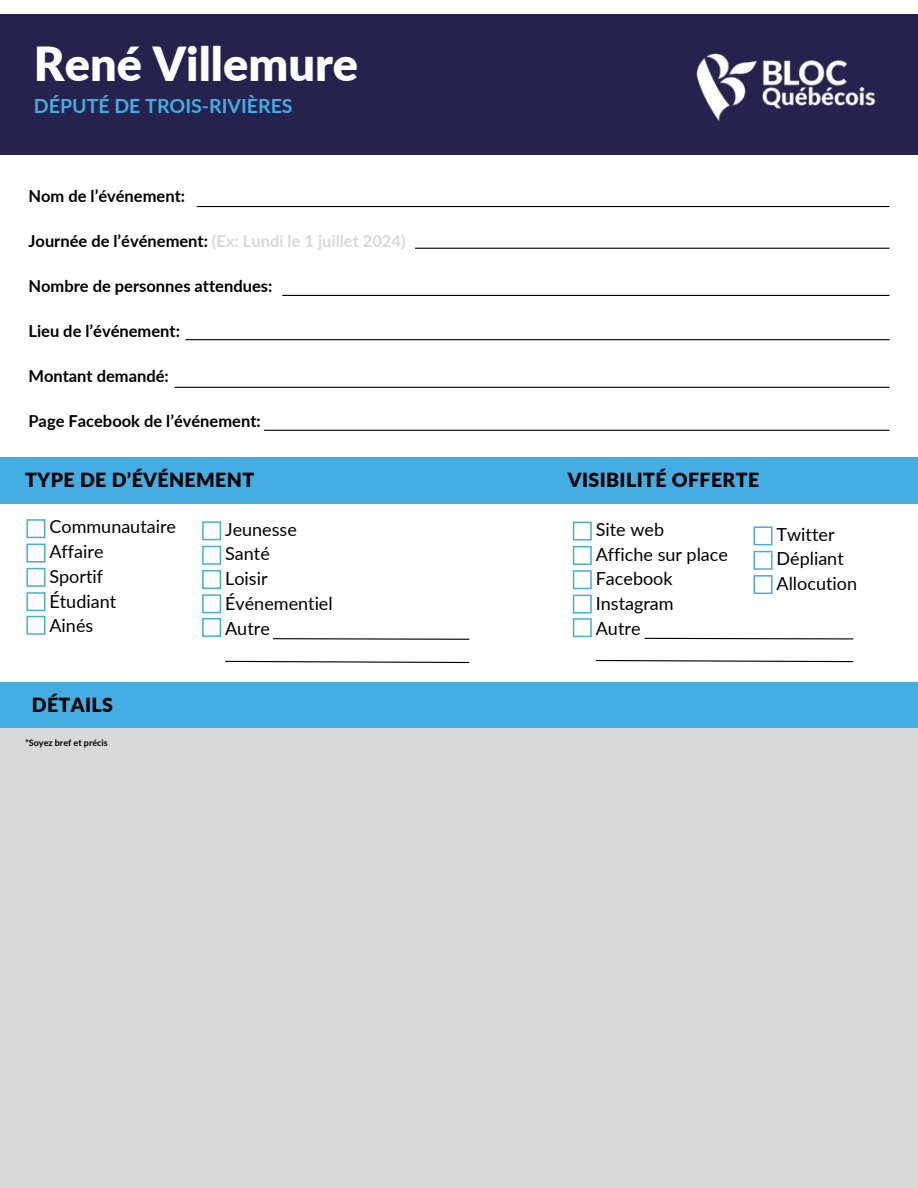
<style>
.page{position:relative;width:918px;height:1188px;background:#fff}
.page>*{position:absolute;margin:0;border:0;box-sizing:border-box;transform-origin:0 0}
.t1{font:900 46.95px "Lato";color:#fff}
.t2{font:900 19.5px "Lato";letter-spacing:.02em;color:#000}
.t3{font:700 19.5px "Lato";color:#44ade2}
.t4{font:18px/24.8px "Lato";color:#000}
.t5{font:700 16.5px "Lato";color:#000}
.t6{font:700 16.5px "Lato";color:#d9d9d9}
.t7{font:700 9px "Lato";color:#000}
.s1{color:#000}
</style>
<div class="page">
<div style="left:0;top:15px;width:918px;height:140px;background:#26224e"></div>
<img style="left:696px;top:53px;width:180px;height:68px">
<div style="left:0;top:457px;width:918px;height:47px;background:#44ade2"></div>
<svg style="left:26px;top:519px;width:19px;height:19px"></svg>
<svg style="left:26px;top:544px;width:19px;height:91px"></svg>
<svg style="left:202px;top:521px;width:19px;height:19px"></svg>
<hr style="left:197px;top:206px;width:693px;height:1px;background:#000">
<hr style="left:415px;top:248px;width:475px;height:1px;background:#000">
<hr style="left:282px;top:295px;width:608px;height:1px;background:#000">
<hr style="left:185px;top:339px;width:705px;height:1px;background:#000">
<div style="left:0;top:683px;width:918px;height:46px;background:#44ade2"></div>
<div style="left:0;top:729px;width:918px;height:459px;background:#d9d9d9"></div>
<svg style="left:202px;top:546px;width:268px;height:118px"></svg>
<svg style="left:573px;top:522px;width:281px;height:141px"></svg>
<hr style="left:175px;top:387px;width:715px;height:1px;background:#000">
<hr style="left:264px;top:430px;width:626px;height:1px;background:#000">
<h3 class="t1" style="left:34px;top:35px;width:326px">René Villemure</h3>
<h3 class="t3" style="left:34px;top:94px;width:260px">DÉPUTÉ DE TROIS-RIVIÈRES</h3>
<h4 class="t5" style="left:28px;top:186px;width:158px">Nom de l’événement:</h4>
<h4 class="t6" style="left:28px;top:231px;width:379px"><span class="s1">Journée de l’événement:</span> (Ex: Lundi le 1 juillet 2024)</h4>
<h4 class="t5" style="left:28px;top:276px;width:245px">Nombre de personnes attendues:</h4>
<h4 class="t5" style="left:28px;top:321px;width:153px">Lieu de l’événement:</h4>
<h1 class="t5" style="left:28px;top:366px;width:142px">Montant demandé:</h1>
<h3 class="t5" style="left:28px;top:411px;width:234px">Page Facebook de l’événement:</h3>
<p class="t2" style="left:25px;top:468px;width:231px">TYPE DE D’ÉVÉNEMENT</p>
<p class="t2" style="left:568px;top:468px;width:193px">VISIBILITÉ OFFERTE</p>
<h4 class="t4" style="left:49px;top:514px;width:128px">Communautaire<br>Affaire<br>Sportif<br>Étudiant<br>Ainés</h4>
<h4 class="t4" style="left:225px;top:516px;width:109px">Jeunesse<br>Santé<br>Loisir<br>Événementiel<br>Autre</h4>
<h3 class="t4" style="left:596px;top:517px;width:134px">Site web<br>Affiche sur place<br>Facebook<br>Instagram<br>Autre</h3>
<h3 class="t4" style="left:777px;top:521px;width:82px">Twitter<br>Dépliant<br>Allocution</h3>
<h1 class="t2" style="left:32px;top:693px;width:83px">DÉTAILS</h1>
<p class="t7" style="left:25px;top:737px;width:84px">*Soyez bref et précis</p>
</div>
